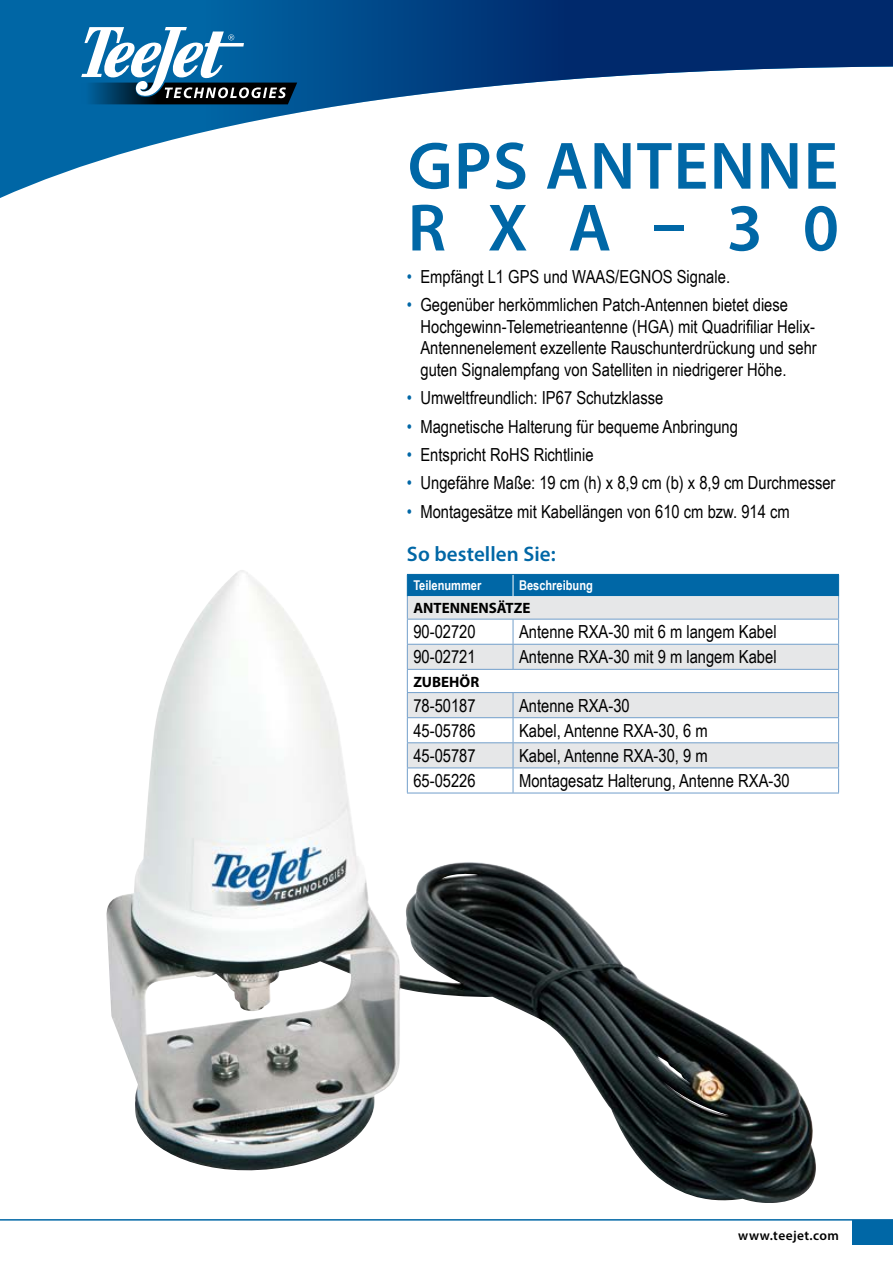
<style>
.page{position:relative;width:893px;height:1263px;background:#fff}
.page>*{position:absolute;margin:0;border:0;box-sizing:border-box;transform-origin:0 0}
.t1{font:600 67.5px/61.8px "Myriad Pro";letter-spacing:.02em;color:#0067a6}
.t2{font:600 21px "Myriad Pro";letter-spacing:.005em;color:#0067a6}
.t3{font:18px/21.6px "Arial Narrow";color:#000}
.t4{font:700 15px "Myriad Pro";color:#000}
.t5{font:700 13.5px "Arial Narrow";color:#fff}
.t6{font:600 13.5px "Myriad Pro";letter-spacing:.03em;color:#000}
.s1{color:#0067a6}
</style>
<div class="page">
<div style="left:852px;top:1220px;width:41px;height:24px;background:#0067a6"></div>
<hr style="left:0;top:1219px;width:893px;height:1px;background:#0067a6">
<svg style="left:0;top:0;width:893px;height:198px"></svg>
<svg style="left:81px;top:27px;width:216px;height:77px"></svg>
<img style="left:106px;top:570px;width:712px;height:633px">
<hr style="left:407px;top:793px;width:106px;height:1px;background:#729fcb">
<hr style="left:513px;top:793px;width:326px;height:1px;background:#729fcb">
<svg style="left:407px;top:574px;width:432px;height:219px"></svg>
<h1 class="t1" style="left:408px;top:133px;width:433px">GPS ANTENNE<br>RXA–30</h1>
<p class="t3" style="left:407px;top:265px;width:325px"><span class="s1">•</span> Empfängt L1 GPS und WAAS/EGNOS Signale.</p>
<p class="t3" style="left:420px;top:293px;width:398px;text-indent:-14px"><span class="s1">•</span> Gegenüber herkömmlichen Patch-Antennen bietet diese Hochgewinn-Telemetrieantenne (HGA) mit Quadrifiliar Helix-Antennenelement exzellente Rauschunterdrückung und sehr guten Signalempfang von Satelliten in niedrigerer Höhe.</p>
<p class="t3" style="left:407px;top:387px;width:258px"><span class="s1">•</span> Umweltfreundlich: IP67 Schutzklasse</p>
<p class="t3" style="left:407px;top:415px;width:333px"><span class="s1">•</span> Magnetische Halterung für bequeme Anbringung</p>
<p class="t3" style="left:407px;top:443px;width:188px"><span class="s1">•</span> Entspricht RoHS Richtlinie</p>
<p class="t3" style="left:407px;top:472px;width:430px"><span class="s1">•</span> Ungefähre Maße: 19 cm (h) x 8,9 cm (b) x 8,9 cm Durchmesser</p>
<p class="t3" style="left:407px;top:500px;width:384px"><span class="s1">•</span> Montagesätze mit Kabellängen von 610 cm bzw. 914 cm</p>
<p class="t2" style="left:407px;top:541px;width:150px">So bestellen Sie:</p>
<p class="t5" style="left:413px;top:575px;width:70px">Teilenummer</p>
<p class="t5" style="left:519px;top:575px;width:75px">Beschreibung</p>
<p class="t4" style="left:413px;top:598px;width:119px">ANTENNENSÄTZE</p>
<p class="t3" style="left:413px;top:620px;width:64px">90-02720</p>
<p class="t3" style="left:519px;top:620px;width:259px">Antenne RXA-30 mit 6 m langem Kabel</p>
<p class="t3" style="left:413px;top:645px;width:64px">90-02721</p>
<p class="t3" style="left:519px;top:645px;width:259px">Antenne RXA-30 mit 9 m langem Kabel</p>
<p class="t4" style="left:413px;top:672px;width:67px">ZUBEHÖR</p>
<p class="t3" style="left:413px;top:694px;width:64px">78-50187</p>
<p class="t3" style="left:519px;top:694px;width:112px">Antenne RXA-30</p>
<p class="t3" style="left:413px;top:719px;width:64px">45-05786</p>
<p class="t3" style="left:519px;top:719px;width:190px">Kabel, Antenne RXA-30, 6 m</p>
<p class="t3" style="left:413px;top:744px;width:64px">45-05787</p>
<p class="t3" style="left:519px;top:744px;width:190px">Kabel, Antenne RXA-30, 9 m</p>
<p class="t3" style="left:413px;top:769px;width:64px">65-05226</p>
<p class="t3" style="left:519px;top:769px;width:272px">Montagesatz Halterung, Antenne RXA-30</p>
<p class="t6" style="left:738px;top:1227px;width:102px">www.teejet.com</p>
</div>
